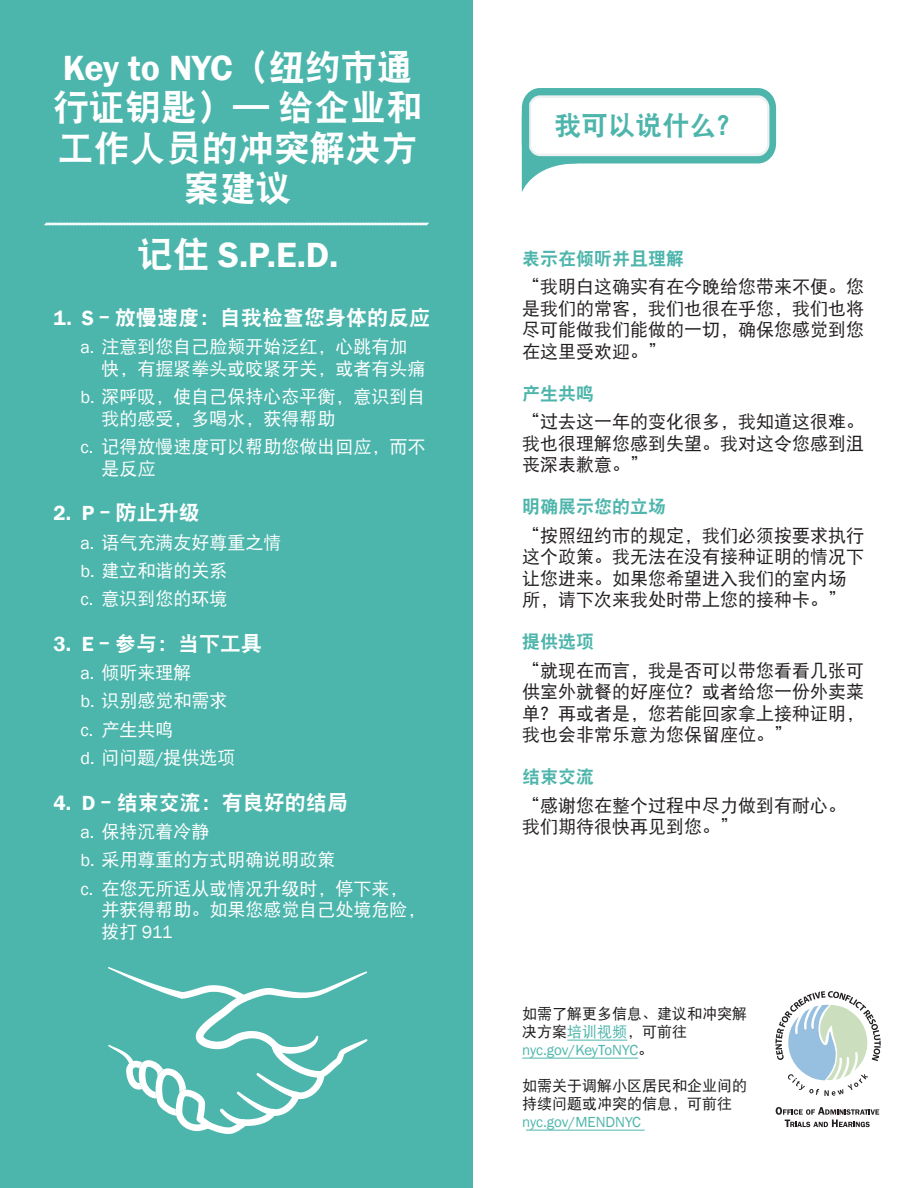
<style>
.page{position:relative;width:918px;height:1188px;background:#fff}
.page>*{position:absolute;margin:0;border:0;box-sizing:border-box;transform-origin:0 0}
.Body_White_Bold{font:36px/40.5px "DF Hei W9";color:#fff;text-align:center}
.Body_White_Medium{font:600 36px "Franklin Gothic";color:#fff}
.Body_Green_Bold{font:27px "DF Hei W9";color:#4db5ab}
.Body_White_Bold-2{font:21px "DF Hei W9";color:#fff}
.Body_Black_Regular{font:18px/21.6px "DF Hei W5";color:#231f20;text-align:justify}
.Body_White_Bullets{font:18px/21.6px "DF Hei W5";color:#fff}
.Body_Green_Bold-2{font:18px "DF Hei W9";color:#4db5ab}
.Body_Black_Regular-2{font:15px/18px "DF Hei W5";color:#201d1e}
.s1{font-family:"Franklin Gothic";font-weight:600}
.s2{font-family:"DF Hei W9";font-weight:400}
.s3{font-family:"Franklin Gothic"}
.s4{color:#4db5ab}
.s5{font-family:"Franklin Gothic";color:#4db5ab}
</style>
<div class="page">
<div style="left:0;top:0;width:472px;height:1188px;background:#4cb6ac"></div>
<svg style="left:776px;top:1107px;width:103px;height:20px"></svg>
<svg style="left:775px;top:991px;width:106px;height:105px"></svg>
<div style="left:522px;top:88px;width:254px;height:75px;background:#4db5ab;border-radius:19px"></div>
<svg style="left:522px;top:95px;width:247px;height:97px"></svg>
<svg style="left:108px;top:967px;width:260px;height:167px"></svg>
<svg style="left:44px;top:222px;width:385px;height:4px;background:#b8e1de"></svg>
<hr style="left:567px;top:1040px;width:60px;height:1px;background:#4db5ab">
<hr style="left:522px;top:1058px;width:116px;height:1px;background:#4db5ab">
<hr style="left:526px;top:1130px;width:119px;height:1px;background:#4db5ab">
<p class="Body_White_Bold" style="left:53px;top:47px;width:370px"><span class="s1">Key to NYC</span>（纽约市通行证钥匙）— 给企业和工作人员的冲突解决方案建议</p>
<p class="Body_White_Medium" style="left:137px;top:232px;width:203px"><span class="s2">记住</span> S.P.E.D.</p>
<p class="Body_White_Bold-2" style="left:53px;top:307px;width:378px"><span class="s1">1. S</span> - 放慢速度：自我检查您身体的反应</p>
<p class="Body_White_Bullets" style="left:101px;top:336px;width:325px;text-indent:-21px"><span class="s3">a.</span> 注意到您自己脸颊开始泛红，心跳有加快，有握紧拳头或咬紧牙关，或者有头痛</p>
<p class="Body_White_Bullets" style="left:101px;top:386px;width:326px;text-indent:-21px"><span class="s3">b.</span> 深呼吸，使自己保持心态平衡，意识到自我的感受，多喝水，获得帮助</p>
<p class="Body_White_Bullets" style="left:101px;top:436px;width:326px;text-indent:-21px"><span class="s3">c.</span> 记得放慢速度可以帮助您做出回应，而不是反应</p>
<p class="Body_White_Bold-2" style="left:53px;top:502px;width:148px"><span class="s1">2. P</span> - 防止升级</p>
<p class="Body_White_Bullets" style="left:80px;top:531px;width:203px"><span class="s3">a.</span> 语气充满友好尊重之情</p>
<p class="Body_White_Bullets" style="left:80px;top:560px;width:149px"><span class="s3">b.</span> 建立和谐的关系</p>
<p class="Body_White_Bullets" style="left:80px;top:588px;width:149px"><span class="s3">c.</span> 意识到您的环境</p>
<p class="Body_White_Bold-2" style="left:53px;top:633px;width:210px"><span class="s1">3. E</span> - 参与：当下工具</p>
<p class="Body_White_Bullets" style="left:80px;top:662px;width:113px"><span class="s3">a.</span> 倾听来理解</p>
<p class="Body_White_Bullets" style="left:80px;top:690px;width:149px"><span class="s3">b.</span> 识别感觉和需求</p>
<p class="Body_White_Bullets" style="left:80px;top:718px;width:95px"><span class="s3">c.</span> 产生共鸣</p>
<p class="Body_White_Bullets" style="left:80px;top:747px;width:157px"><span class="s3">d.</span> 问问题<span class="s3">/</span>提供选项</p>
<p class="Body_White_Bold-2" style="left:53px;top:791px;width:296px"><span class="s1">4. D</span> - 结束交流：有良好的结局</p>
<p class="Body_White_Bullets" style="left:80px;top:821px;width:131px"><span class="s3">a.</span> 保持沉着冷静</p>
<p class="Body_White_Bullets" style="left:80px;top:849px;width:257px"><span class="s3">b.</span> 采用尊重的方式明确说明政策</p>
<p class="Body_White_Bullets" style="left:101px;top:877px;width:325px;text-indent:-21px"><span class="s3">c.</span> 在您无所适从或情况升级时，停下来，并获得帮助。如果您感觉自己处境危险，拨打 <span class="s3">911</span></p>
<p class="Body_Green_Bold" style="left:554px;top:112px;width:190px">我可以说什么？</p>
<p class="Body_Green_Bold-2" style="left:522px;top:249px;width:163px">表示在倾听并且理解</p>
<p class="Body_Black_Regular" style="left:522px;top:276px;width:343px">“我明白这确实有在今晚给您带来不便。您是我们的常客，我们也很在乎您，我们也将尽可能做我们能做的一切，确保您感觉到您在这里受欢迎。”</p>
<p class="Body_Green_Bold-2" style="left:522px;top:384px;width:73px">产生共鸣</p>
<p class="Body_Black_Regular" style="left:522px;top:411px;width:343px">“过去这一年的变化很多，我知道这很难。我也很理解您感到失望。我对这令您感到沮丧深表歉意。”</p>
<p class="Body_Green_Bold-2" style="left:522px;top:498px;width:145px">明确展示您的立场</p>
<p class="Body_Black_Regular" style="left:522px;top:524px;width:343px;text-align:left">“按照纽约市的规定，我们必须按要求执行这个政策。我无法在没有接种证明的情况下让您进来。如果您希望进入我们的室内场所，请下次来我处时带上您的接种卡。”</p>
<p class="Body_Green_Bold-2" style="left:522px;top:633px;width:73px">提供选项</p>
<p class="Body_Black_Regular" style="left:522px;top:659px;width:343px">“就现在而言，我是否可以带您看看几张可供室外就餐的好座位？或者给您一份外卖菜单？再或者是，您若能回家拿上接种证明，我也会非常乐意为您保留座位。”</p>
<p class="Body_Green_Bold-2" style="left:522px;top:768px;width:73px">结束交流</p>
<p class="Body_Black_Regular" style="left:522px;top:794px;width:325px">“感谢您在整个过程中尽力做到有耐心。我们期待很快再见到您。”</p>
<p class="Body_Black_Regular-2" style="left:522px;top:1005px;width:226px">如需了解更多信息、建议和冲突解决方案<span class="s4">培训视频</span>，可前往<span class="s5">nyc.gov/KeyToNYC</span>。</p>
<p class="Body_Black_Regular-2" style="left:522px;top:1077px;width:226px">如需关于调解小区居民和企业间的持续问题或冲突的信息，可前往<span class="s5">nyc.gov/MENDNYC</span></p>
</div>
